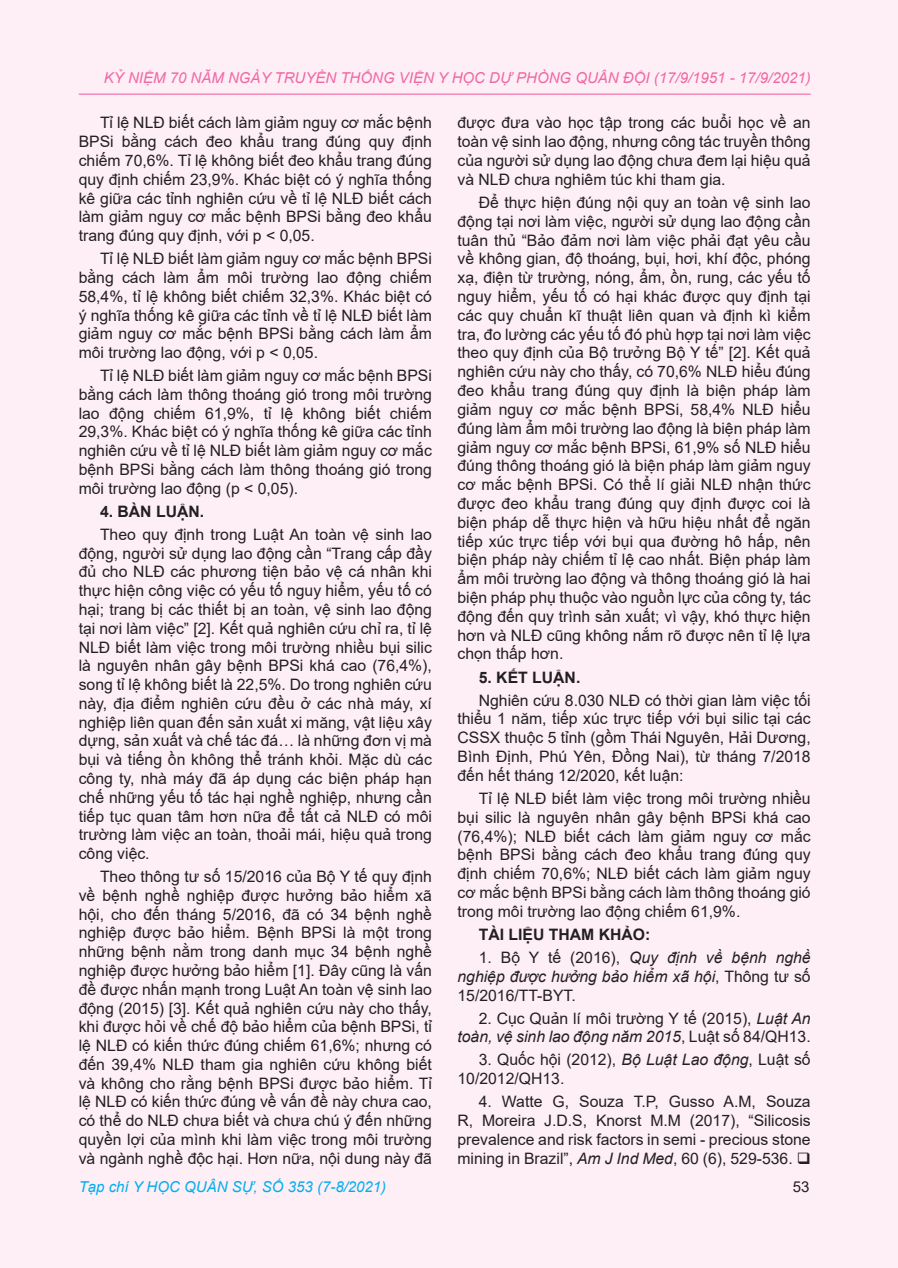
<style>
.page{position:relative;width:898px;height:1268px;background:#fff}
.page>*{position:absolute;margin:0;border:0;box-sizing:border-box;transform-origin:0 0}
.EndNote_Bibliography{font:15.75px/18.8px "Arial";color:#231f20;text-align:justify}
.EndNote_Bibliography-2{font:italic 15.75px/18.8px "Arial";color:#231f20;text-align:justify}
.t1{font:700 15.75px "Arial";color:#231f20}
.t2{font:italic 15px "Arial";color:#f067a6}
.t3{font:italic 15px "Arial";color:#00aeef}
.t4{font:15px "Arial";color:#231f20}
.s1{font-style:normal}
.s2{font-style:italic}
</style>
<div class="page">
<div style="left:0;top:0;width:897px;height:1267px;background:#fdeff5"></div>
<hr style="left:79px;top:94px;width:731px;height:1px;background:#f067a6">
<p class="t2" style="left:104px;top:68px;width:708px">KỶ NIỆM 70 NĂM NGÀY TRUYỀN THỐNG VIỆN Y HỌC DỰ PHÒNG QUÂN ĐỘI (17/9/1951 - 17/9/2021)</p>
<p class="EndNote_Bibliography" style="left:79px;top:113px;width:354px;text-indent:21px">Tỉ lệ NLĐ biết cách làm giảm nguy cơ mắc bệnh BPSi bằng cách đeo khẩu trang đúng quy định chiếm 70,6%. Tỉ lệ không biết đeo khẩu trang đúng quy định chiếm 23,9%. Khác biệt có ý nghĩa thống kê giữa các tỉnh nghiên cứu về tỉ lệ NLĐ biết cách làm giảm nguy cơ mắc bệnh BPSi bằng đeo khẩu trang đúng quy định, với p &lt; 0,05.</p>
<p class="EndNote_Bibliography" style="left:79px;top:249px;width:354px;text-indent:21px">Tỉ lệ NLĐ biết làm giảm nguy cơ mắc bệnh BPSi bằng cách làm ẩm môi trường lao động chiếm 58,4%, tỉ lệ không biết chiếm 32,3%. Khác biệt có ý nghĩa thống kê giữa các tỉnh về tỉ lệ NLĐ biết làm giảm nguy cơ mắc bệnh BPSi bằng cách làm ẩm môi trường lao động, với p &lt; 0,05.</p>
<p class="EndNote_Bibliography" style="left:79px;top:366px;width:354px;text-indent:21px">Tỉ lệ NLĐ biết làm giảm nguy cơ mắc bệnh BPSi bằng cách làm thông thoáng gió trong môi trường lao động chiếm 61,9%, tỉ lệ không biết chiếm 29,3%. Khác biệt có ý nghĩa thống kê giữa các tỉnh nghiên cứu về tỉ lệ NLĐ biết làm giảm nguy cơ mắc bệnh BPSi bằng cách làm thông thoáng gió trong môi trường lao động (p &lt; 0,05).</p>
<p class="t1" style="left:100px;top:500px;width:106px">4. BÀN LUẬN.</p>
<p class="EndNote_Bibliography" style="left:79px;top:524px;width:354px;text-indent:21px">Theo quy định trong Luật An toàn vệ sinh lao động, người sử dụng lao động cần “Trang cấp đầy đủ cho NLĐ các phương tiện bảo vệ cá nhân khi thực hiện công việc có yếu tố nguy hiểm, yếu tố có hại; trang bị các thiết bị an toàn, vệ sinh lao động tại nơi làm việc” [2]. Kết quả nghiên cứu chỉ ra, tỉ lệ NLĐ biết làm việc trong môi trường nhiều bụi silic là nguyên nhân gây bệnh BPSi khá cao (76,4%), song tỉ lệ không biết là 22,5%. Do trong nghiên cứu này, địa điểm nghiên cứu đều ở các nhà máy, xí nghiệp liên quan đến sản xuất xi măng, vật liệu xây dựng, sản xuất và chế tác đá… là những đơn vị mà bụi và tiếng ồn không thể tránh khỏi. Mặc dù các công ty, nhà máy đã áp dụng các biện pháp hạn chế những yếu tố tác hại nghề nghiệp, nhưng cần tiếp tục quan tâm hơn nữa để tất cả NLĐ có môi trường làm việc an toàn, thoải mái, hiệu quả trong công việc.</p>
<p class="EndNote_Bibliography" style="left:79px;top:866px;width:354px;text-indent:21px">Theo thông tư số 15/2016 của Bộ Y tế quy định về bệnh nghề nghiệp được hưởng bảo hiểm xã hội, cho đến tháng 5/2016, đã có 34 bệnh nghề nghiệp được bảo hiểm. Bệnh BPSi là một trong những bệnh nằm trong danh mục 34 bệnh nghề nghiệp được hưởng bảo hiểm [1]. Đây cũng là vấn đề được nhấn mạnh trong Luật An toàn vệ sinh lao động (2015) [3]. Kết quả nghiên cứu này cho thấy, khi được hỏi về chế độ bảo hiểm của bệnh BPSi, tỉ lệ NLĐ có kiến thức đúng chiếm 61,6%; nhưng có đến 39,4% NLĐ tham gia nghiên cứu không biết và không cho rằng bệnh BPSi được bảo hiểm. Tỉ lệ NLĐ có kiến thức đúng về vấn đề này chưa cao, có thể do NLĐ chưa biết và chưa chú ý đến những quyền lợi của mình khi làm việc trong môi trường và ngành nghề độc hại. Hơn nữa, nội dung này đã</p>
<p class="EndNote_Bibliography" style="left:457px;top:113px;width:354px">được đưa vào học tập trong các buổi học về an toàn vệ sinh lao động, nhưng công tác truyền thông của người sử dụng lao động chưa đem lại hiệu quả và NLĐ chưa nghiêm túc khi tham gia.</p>
<p class="EndNote_Bibliography" style="left:457px;top:193px;width:354px;text-indent:21px">Để thực hiện đúng nội quy an toàn vệ sinh lao động tại nơi làm việc, người sử dụng lao động cần tuân thủ “Bảo đảm nơi làm việc phải đạt yêu cầu về không gian, độ thoáng, bụi, hơi, khí độc, phóng xạ, điện từ trường, nóng, ẩm, ồn, rung, các yếu tố nguy hiểm, yếu tố có hại khác được quy định tại các quy chuẩn kĩ thuật liên quan và định kì kiểm tra, đo lường các yếu tố đó phù hợp tại nơi làm việc theo quy định của Bộ trưởng Bộ Y tế” [2]. Kết quả nghiên cứu này cho thấy, có 70,6% NLĐ hiểu đúng đeo khẩu trang đúng quy định là biện pháp làm giảm nguy cơ mắc bệnh BPSi, 58,4% NLĐ hiểu đúng làm ẩm môi trường lao động là biện pháp làm giảm nguy cơ mắc bệnh BPSi, 61,9% số NLĐ hiểu đúng thông thoáng gió là biện pháp làm giảm nguy cơ mắc bệnh BPSi. Có thể lí giải NLĐ nhận thức được đeo khẩu trang đúng quy định được coi là biện pháp dễ thực hiện và hữu hiệu nhất để ngăn tiếp xúc trực tiếp với bụi qua đường hô hấp, nên biện pháp này chiếm tỉ lệ cao nhất. Biện pháp làm ẩm môi trường lao động và thông thoáng gió là hai biện pháp phụ thuộc vào nguồn lực của công ty, tác động đến quy trình sản xuất; vì vậy, khó thực hiện hơn và NLĐ cũng không nắm rõ được nên tỉ lệ lựa chọn thấp hơn.</p>
<p class="t1" style="left:478px;top:665px;width:103px">5. KẾT LUẬN.</p>
<p class="EndNote_Bibliography" style="left:457px;top:690px;width:354px;text-indent:21px">Nghiên cứu 8.030 NLĐ có thời gian làm việc tối thiểu 1 năm, tiếp xúc trực tiếp với bụi silic tại các CSSX thuộc 5 tỉnh (gồm Thái Nguyên, Hải Dương, Bình Định, Phú Yên, Đồng Nai), từ tháng 7/2018 đến hết tháng 12/2020, kết luận:</p>
<p class="EndNote_Bibliography" style="left:457px;top:788px;width:354px;text-indent:21px">Tỉ lệ NLĐ biết làm việc trong môi trường nhiều bụi silic là nguyên nhân gây bệnh BPSi khá cao (76,4%); NLĐ biết cách làm giảm nguy cơ mắc bệnh BPSi bằng cách đeo khẩu trang đúng quy định chiếm 70,6%; NLĐ biết cách làm giảm nguy cơ mắc bệnh BPSi bằng cách làm thông thoáng gió trong môi trường lao động chiếm 61,9%.</p>
<p class="t1" style="left:478px;top:923px;width:173px">TÀI LIỆU THAM KHẢO:</p>
<p class="EndNote_Bibliography-2" style="left:457px;top:948px;width:354px;text-indent:21px"><span class="s1">1. Bộ Y tế (2016),</span> Quy định về bệnh nghề nghiệp được hưởng bảo hiểm xã hội<span class="s1">, Thông tư số 15/2016/TT-BYT.</span></p>
<p class="EndNote_Bibliography" style="left:457px;top:1008px;width:354px;text-align:right">2. Cục Quản lí môi trường Y tế (2015), <span class="s2">Luật An toàn, vệ sinh lao động năm 2015</span>, Luật số 84/QH13.</p>
<p class="EndNote_Bibliography" style="left:457px;top:1050px;width:354px;text-indent:21px">3. Quốc hội (2012), <span class="s2">Bộ Luật Lao động</span>, Luật số<br>10/2012/QH13.</p>
<p class="EndNote_Bibliography" style="left:457px;top:1092px;width:354px;text-indent:21px">4. Watte G, Souza T.P, Gusso A.M, Souza R, Moreira J.D.S, Knorst M.M (2017), “Silicosis prevalence and risk factors in semi - precious stone mining in Brazil”, <span class="s2">Am J Ind Med</span>, 60 (6), 529-536. ❑</p>
<p class="t3" style="left:79px;top:1176px;width:309px">Tạp chí Y HỌC QUÂN SỰ, SỐ 353 (7-8/2021)</p>
<p class="t4" style="left:792px;top:1175px;width:18px">53</p>
</div>
